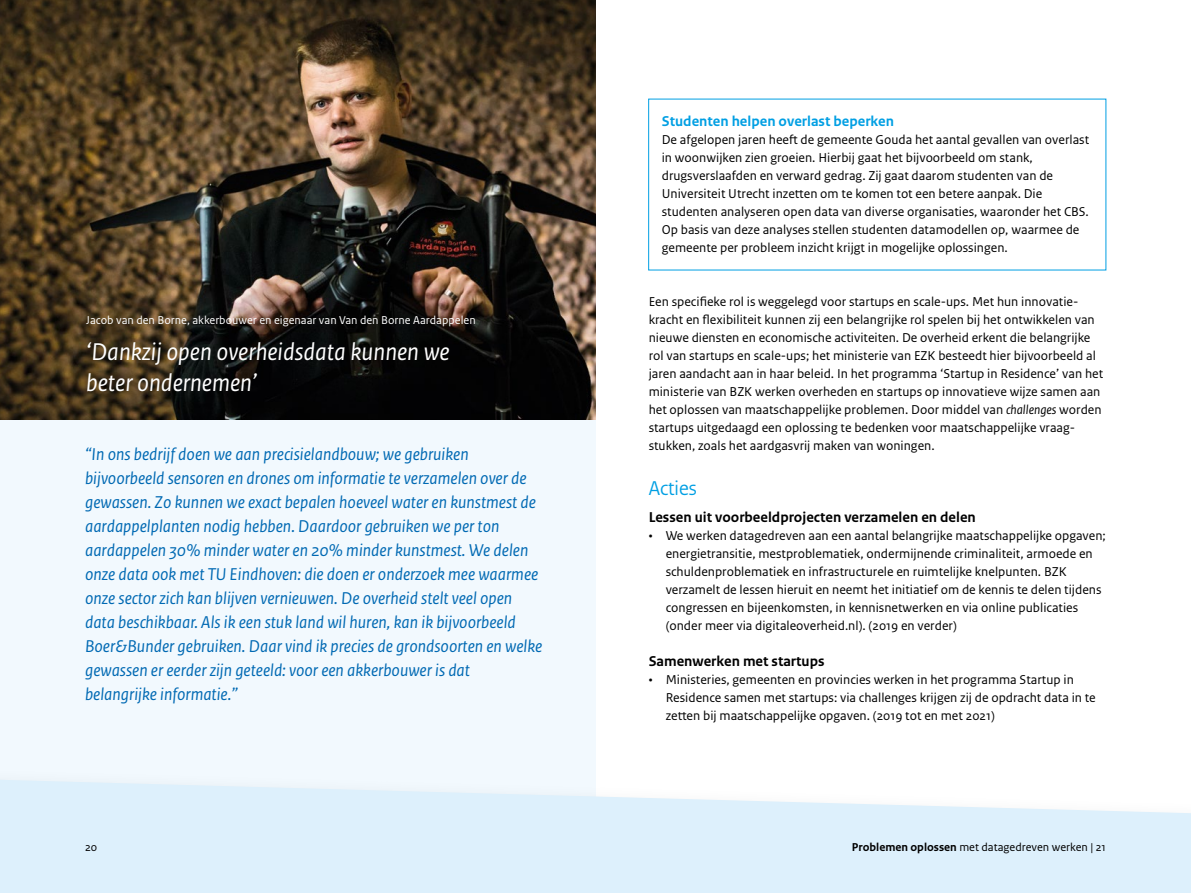
<style>
.page{position:relative;width:1191px;height:893px;background:#fff}
.page>*{position:absolute;margin:0;border:0;box-sizing:border-box;transform-origin:0 0}
.t1{font:italic 25.5px/30.6px "Rijksoverheid Sans Text";color:#fff}
.H3_-var4{font:21px "Rijksoverheid Sans Heading";color:#009fe3}
.t2{font:italic 18px/24px "Rijksoverheid Sans Text";color:#0069b3}
.H3_-_var1{font:700 15px "Rijksoverheid Sans Text";color:#000}
.H3_-_var5{font:700 15px "Rijksoverheid Sans Text";color:#009fe3}
.t3{font:13.5px/18px "Rijksoverheid Sans Text";color:#000}
.t4{font:12px "Rijksoverheid Sans Text";color:#fff}
.t5{font:12px "Rijksoverheid Sans Text";color:#000}
.s1{font-style:italic}
.s2{font-weight:700}
</style>
<div class="page">
<div style="left:0;top:410px;width:596px;height:389px;background:#f2f9fe"></div>
<div style="left:0;top:765px;width:1191px;height:128px;background:#000;opacity:.05"></div>
<svg style="left:0;top:779px;width:1191px;height:114px;fill:#ddf0fc"></svg>
<img style="left:0;top:0;width:595px;height:420px">
<p class="t4" style="left:86px;top:313px;width:391px">Jacob van den Borne, akkerbouwer en eigenaar van Van den Borne Aardappelen</p>
<p class="t1" style="left:86px;top:337px;width:365px">‘Dankzij open overheidsdata kunnen we beter ondernemen’</p>
<p class="t2" style="left:85px;top:442px;width:459px">“In ons bedrijf doen we aan precisielandbouw; we gebruiken bijvoorbeeld sensoren en drones om informatie te verzamelen over de gewassen. Zo kunnen we exact bepalen hoeveel water en kunstmest de aardappelplanten nodig hebben. Daardoor gebruiken we per ton aardappelen 30% minder water en 20% minder kunstmest. We delen onze data ook met TU Eindhoven: die doen er onderzoek mee waarmee onze sector zich kan blijven vernieuwen. De overheid stelt veel open data beschikbaar. Als ik een stuk land wil huren, kan ik bijvoorbeeld Boer&amp;Bunder gebruiken. Daar vind ik precies de grondsoorten en welke gewassen er eerder zijn geteeld: voor een akkerbouwer is dat belangrijke informatie.”</p>
<h3 class="H3_-_var5" style="left:662px;top:113px;width:234px">Studenten helpen overlast beperken</h3>
<p class="t3" style="left:662px;top:131px;width:429px">De afgelopen jaren heeft de gemeente Gouda het aantal gevallen van overlast in woonwijken zien groeien. Hierbij gaat het bijvoorbeeld om stank, drugsverslaafden en verward gedrag. Zij gaat daarom studenten van de Universiteit Utrecht inzetten om te komen tot een betere aanpak. Die studenten analyseren open data van diverse organisaties, waaronder het CBS.<br>Op basis van deze analyses stellen studenten datamodellen op, waarmee de gemeente per probleem inzicht krijgt in mogelijke oplossingen.</p>
<p class="t3" style="left:648px;top:293px;width:456px">Een specifieke rol is weggelegd voor startups en scale-ups. Met hun innovatie&shy;kracht en flexibiliteit kunnen zij een belangrijke rol spelen bij het ontwikkelen van nieuwe diensten en economische activiteiten. De overheid erkent die belangrijke rol van startups en scale-ups; het ministerie van EZK besteedt hier bijvoorbeeld al jaren aandacht aan in haar beleid. In het programma ‘Startup in Residence’ van het ministerie van BZK werken overheden en startups op innovatieve wijze samen aan het oplossen van maatschappelijke problemen. Door middel van <span class="s1">challenges</span> worden startups uitgedaagd een oplossing te bedenken voor maatschappelijke vraag&shy;stukken, zoals het aardgasvrij maken van woningen.</p>
<h3 class="H3_-var4" style="left:648px;top:476px;width:50px">Acties</h3>
<h3 class="H3_-_var1" style="left:648px;top:509px;width:329px">Lessen uit voorbeeldprojecten verzamelen en delen</h3>
<p class="t3" style="left:665px;top:527px;width:442px;text-indent:-17px">• We werken datagedreven aan een aantal belangrijke maatschappelijke opgaven; energietransitie, mestproblematiek, ondermijnende criminaliteit, armoede en schuldenproblematiek en infrastructurele en ruimtelijke knelpunten. BZK verzamelt de lessen hieruit en neemt het initiatief om de kennis te delen tijdens congressen en bijeenkomsten, in kennisnetwerken en via online publicaties (onder meer via digitaleoverheid.nl). (2019 en verder)</p>
<h3 class="H3_-_var1" style="left:648px;top:653px;width:177px">Samenwerken met startups</h3>
<p class="t3" style="left:665px;top:671px;width:432px;text-indent:-17px">• Ministeries, gemeenten en provincies werken in het programma Startup in<br>Residence samen met startups: via challenges krijgen zij de opdracht data in te zetten bij maatschappelijke opgaven. (2019 tot en met 2021)</p>
<p class="t5" style="left:85px;top:840px;width:14px">20</p>
<p class="t5" style="left:852px;top:840px;width:255px"><span class="s2">Problemen oplossen</span> met datagedreven werken | 21</p>
</div>
